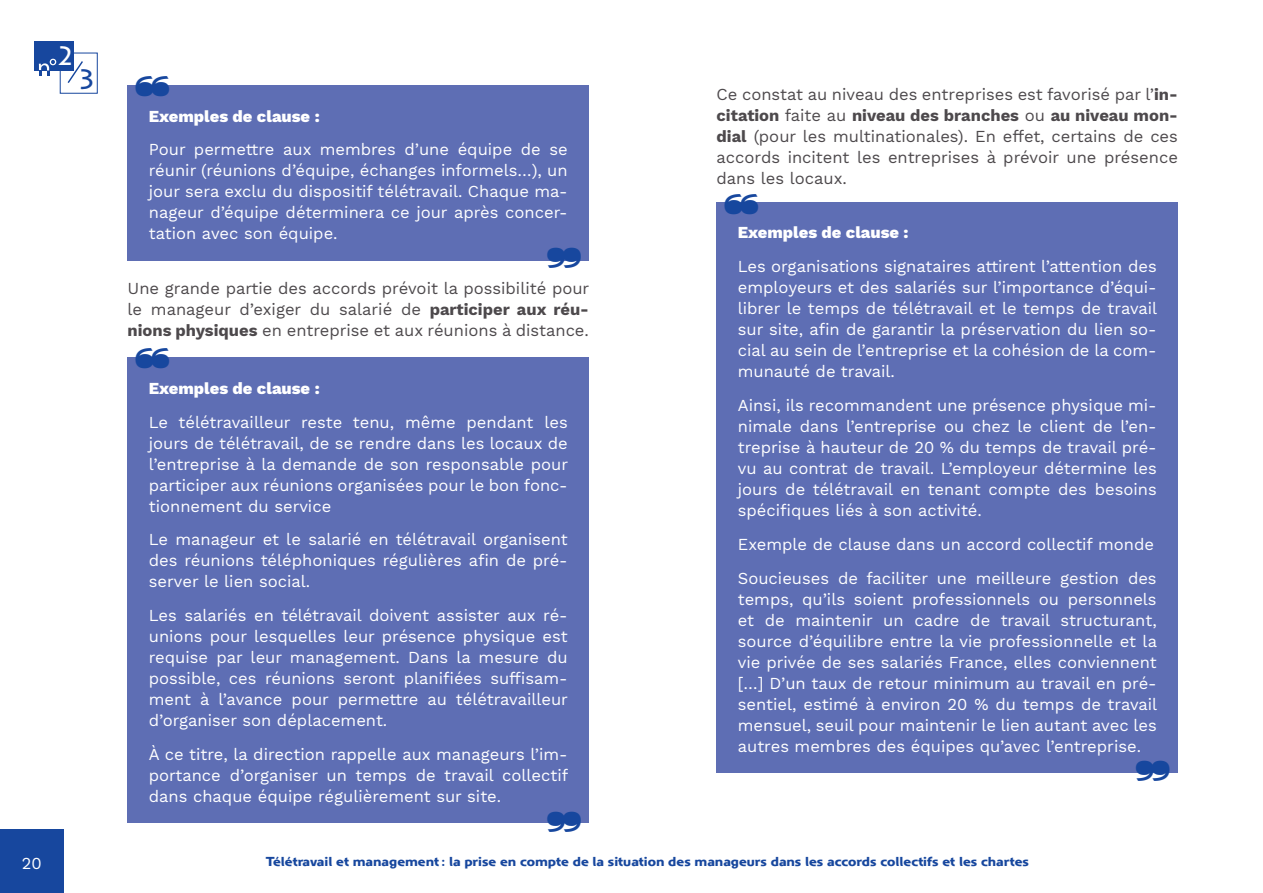
<style>
.page{position:relative;width:1263px;height:893px;background:#fff}
.page>*{position:absolute;margin:0;border:0;box-sizing:border-box;transform-origin:0 0}
.t1{font:600 30px "Work Sans";color:#17479e}
.t2{font:29.1px "Anisette Pro Petite";color:#17479e}
.t3{font:27.75px "Anisette Pro Petite";color:#fff}
.t4{font:16.5px/21px "Work Sans";color:#fff;text-align:justify}
.t5{font:16.5px/21px "Work Sans";color:#4d494c;text-align:justify}
.t6{font:800 16.5px "Work Sans";color:#fff}
.t7{font:700 13.5px "Anisette Pro Petite";color:#17479e}
.s1{font-weight:700}
</style>
<div class="page">
<div style="left:0;top:829px;width:64px;height:64px;background:#17479e"></div>
<div style="left:34px;top:41px;width:39px;height:29px;background:#17479e"></div>
<div style="left:60px;top:53px;width:38px;height:41px;border:1px solid #17479e"></div>
<svg style="left:39px;top:59px;width:17px;height:17px"></svg>
<svg style="left:68px;top:61px;width:15px;height:22px"></svg>
<div style="left:716px;top:202px;width:462px;height:571px;background:#5e6eb4"></div>
<div style="left:128px;top:85px;width:461px;height:176px;background:#5e6eb4"></div>
<div style="left:128px;top:357px;width:461px;height:466px;background:#5e6eb4"></div>
<h3 class="t3" style="left:57px;top:37px;width:17px">2</h3>
<h2 class="t2" style="left:79px;top:60px;width:18px">3</h2>
<h1 class="t1" style="left:134px;top:69px;width:39px">❝</h1>
<p class="t6" style="left:149px;top:107px;width:172px">Exemples de clause :</p>
<p class="t4" style="left:149px;top:140px;width:420px">Pour permettre aux membres d’une équipe de se réunir (réunions d’équipe, échanges informels…), un jour sera exclu du dispositif télétravail. Chaque ma&shy;nageur d’équipe déterminera ce jour après concer&shy;tation avec son équipe.</p>
<p class="t5" style="left:128px;top:279px;width:463px">Une grande partie des accords prévoit la possibilité pour le manageur d’exiger du salarié de <span class="s1">participer aux réu&shy;nions physiques</span> en entreprise et aux réunions à distance.</p>
<h1 class="t1" style="left:583px;top:276px;width:39px;rotate:-180deg">❝</h1>
<h1 class="t1" style="left:134px;top:340px;width:39px">❝</h1>
<p class="t6" style="left:149px;top:379px;width:172px">Exemples de clause :</p>
<p class="t4" style="left:149px;top:412px;width:421px">Le télétravailleur reste tenu, même pendant les jours de télétravail, de se rendre dans les locaux de l’entreprise à la demande de son responsable pour participer aux réunions organisées pour le bon fonc&shy;tionnement du service</p>
<p class="t4" style="left:149px;top:530px;width:420px">Le manageur et le salarié en télétravail organisent des réunions téléphoniques régulières afin de pré&shy;server le lien social.</p>
<p class="t4" style="left:149px;top:606px;width:421px">Les salariés en télétravail doivent assister aux ré&shy;unions pour lesquelles leur présence physique est requise par leur management. Dans la mesure du possible, ces réunions seront planifiées suffisam&shy;ment à l’avance pour permettre au télétravailleur d’organiser son déplacement.</p>
<p class="t4" style="left:149px;top:744px;width:421px">À ce titre, la direction rappelle aux manageurs l’im&shy;portance d’organiser un temps de travail collectif dans chaque équipe régulièrement sur site.</p>
<h1 class="t1" style="left:583px;top:840px;width:39px;rotate:-180deg">❝</h1>
<p class="t5" style="left:716px;top:85px;width:463px">Ce constat au niveau des entreprises est favorisé par l’<span class="s1">in&shy;citation</span> faite au <span class="s1">niveau des branches</span> ou <span class="s1">au niveau mon&shy;dial</span> (pour les multinationales). En effet, certains de ces accords incitent les entreprises à prévoir une présence dans les locaux.</p>
<h1 class="t1" style="left:723px;top:186px;width:39px">❝</h1>
<p class="t6" style="left:738px;top:223px;width:172px">Exemples de clause :</p>
<p class="t4" style="left:738px;top:257px;width:421px">Les organisations signataires attirent l’attention des employeurs et des salariés sur l’importance d’équi&shy;librer le temps de télétravail et le temps de travail sur site, afin de garantir la préservation du lien so&shy;cial au sein de l’entreprise et la cohésion de la com&shy;munauté de travail.</p>
<p class="t4" style="left:738px;top:396px;width:420px">Ainsi, ils recommandent une présence physique mi&shy;nimale dans l’entreprise ou chez le client de l’en&shy;treprise à hauteur de 20 % du temps de travail pré&shy;vu au contrat de travail. L’employeur détermine les jours de télétravail en tenant compte des besoins spécifiques liés à son activité.</p>
<p class="t4" style="left:738px;top:528px;width:420px;line-height:33.8px">Exemple de clause dans un accord collectif monde<br>Soucieuses de faciliter une meilleure gestion des</p>
<p class="t4" style="left:738px;top:589px;width:421px">temps, qu’ils soient professionnels ou personnels et de maintenir un cadre de travail structurant, source d’équilibre entre la vie professionnelle et la vie privée de ses salariés France, elles conviennent […] D’un taux de retour minimum au travail en pré&shy;sentiel, estimé à environ 20 % du temps de travail mensuel, seuil pour maintenir le lien autant avec les autres membres des équipes qu’avec l’entreprise.</p>
<h1 class="t1" style="left:1172px;top:789px;width:39px;rotate:-180deg">❝</h1>
<p class="t4" style="left:22px;top:853px;width:21px">20</p>
<p class="t7" style="left:266px;top:852px;width:765px">Télétravail et management : la prise en compte de la situation des manageurs dans les accords collectifs et les chartes</p>
</div>
